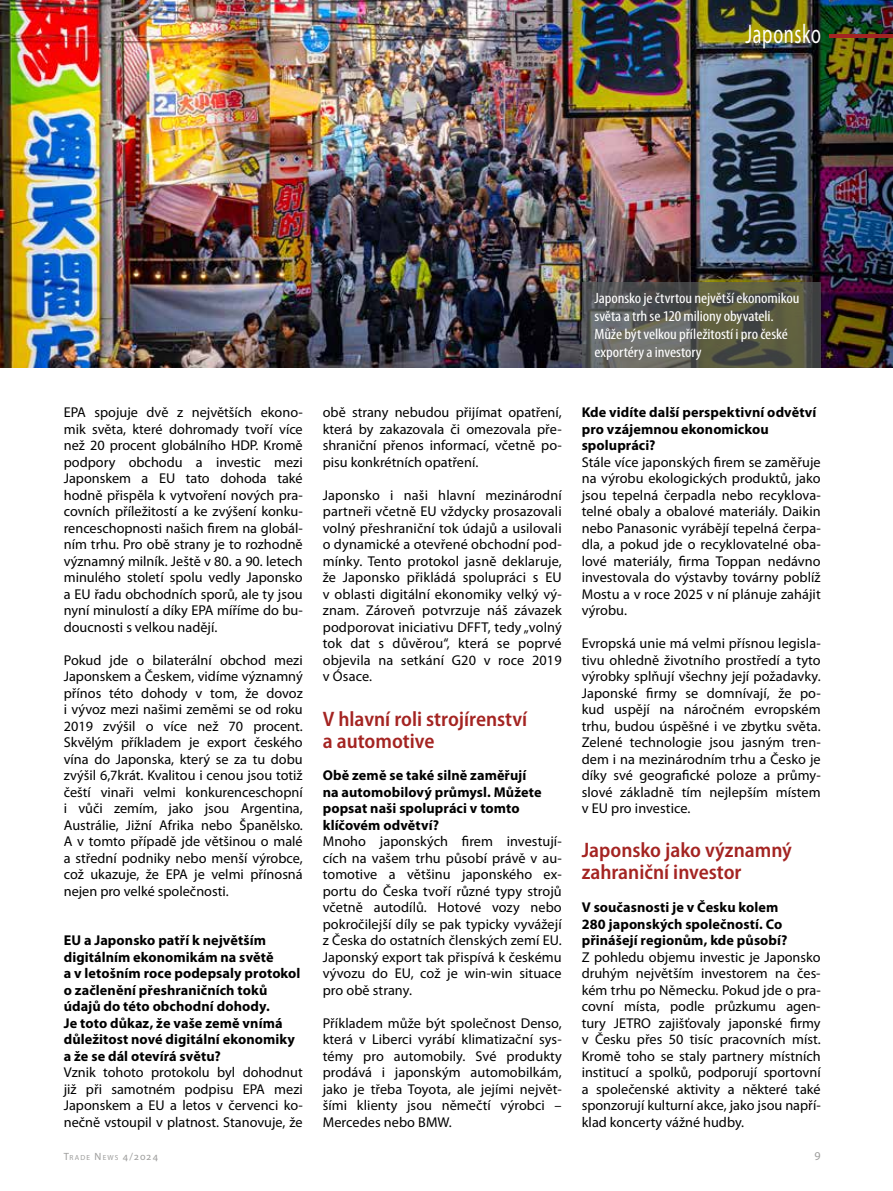
<style>
.page{position:relative;width:893px;height:1191px;background:#fff}
.page>*{position:absolute;margin:0;border:0;box-sizing:border-box;transform-origin:0 0}
.t1{font:27px "Myriad Pro";letter-spacing:.035em;color:#fff;scale:.67 1}
.t2{font:600 semi-condensed 21px/22.5px "Myriad Pro";color:#a42422}
.t3{font:condensed 15px/18px "Myriad Pro";letter-spacing:-.005em;color:#fff;scale:1.12 1}
.t4{font:14.25px/16.5px "Myriad Pro";color:#000;text-align:justify}
.t5{font:700 14.25px/16.5px "Myriad Pro";letter-spacing:.005em;color:#000}
.t6{font:12px "Myriad Pro";color:#9d9d9c}
.t7{font:7.35px "Myriad Pro";letter-spacing:.165em;color:#9d9d9c}
.s1{font-size:10.5px}
</style>
<div class="page">
<img style="left:0;top:0;width:893px;height:367px">
<hr style="left:829px;top:34px;width:64px;height:3px;background:#a42422">
<svg style="left:582px;top:282px;width:239px;height:86px"></svg>
<h1 class="t1" style="left:745px;top:17px;width:114px">Japonsko</h1>
<p class="t4" style="left:64px;top:404px;width:240px">EPA spojuje dvě z největších ekono&shy;mik světa, které dohromady tvoří více než 20 procent globálního HDP. Kromě podpory obchodu a investic mezi Japonskem a EU tato dohoda také hodně přispěla k vytvoření nových pra&shy;covních příležitostí a ke zvýšení konku&shy;renceschopnosti našich firem na globál&shy;ním trhu. Pro obě strany je to rozhodně významný milník. Ještě v 80. a 90. letech minulého století spolu vedly Japonsko a EU řadu obchodních sporů, ale ty jsou nyní minulostí a díky EPA míříme do bu&shy;doucnosti s velkou nadějí.</p>
<p class="t4" style="left:64px;top:651px;width:240px">Pokud jde o bilaterální obchod mezi Japonskem a Českem, vidíme významný přínos této dohody v tom, že dovoz i vývoz mezi našimi zeměmi se od roku 2019 zvýšil o více než 70 procent.<br>Skvělým příkladem je export českého vína do Japonska, který se za tu dobu zvýšil 6,7krát. Kvalitou i cenou jsou totiž čeští vinaři velmi konkurenceschopní i vůči zemím, jako jsou Argentina, Austrálie, Jižní Afrika nebo Španělsko.<br>A v tomto případě jde většinou o malé a střední podniky nebo menší výrobce, což ukazuje, že EPA je velmi přínosná nejen pro velké společnosti.</p>
<p class="t5" style="left:64px;top:932px;width:238px">EU a Japonsko patří k největším digitálním ekonomikám na světě<br>a v letošním roce podepsaly protokol o začlenění přeshraničních toků údajů do této obchodní dohody.<br>Je toto důkaz, že vaše země vnímá důležitost nové digitální ekonomiky a že se dál otevírá světu?</p>
<p class="t4" style="left:64px;top:1064px;width:240px">Vznik tohoto protokolu byl dohodnut již při samotném podpisu EPA mezi Japonskem a EU a letos v červenci ko&shy;nečně vstoupil v platnost. Stanovuje, že</p>
<p class="t4" style="left:323px;top:404px;width:240px">obě strany nebudou přijímat opatření, která by zakazovala či omezovala pře&shy;shraniční přenos informací, včetně po&shy;pisu konkrétních opatření.</p>
<p class="t4" style="left:323px;top:486px;width:240px">Japonsko i naši hlavní mezinárodní partneři včetně EU vždycky prosazovali volný přeshraniční tok údajů a usilovali o dynamické a otevřené obchodní pod&shy;mínky. Tento protokol jasně deklaruje, že Japonsko přikládá spolupráci s EU v oblasti digitální ekonomiky velký vý&shy;znam. Zároveň potvrzuje náš závazek podporovat iniciativu DFFT, tedy „volný tok dat s důvěrou“, která se poprvé objevila na setkání G20 v roce 2019 v Ósace.</p>
<h2 class="t2" style="left:323px;top:707px;width:206px">V hlavní roli strojírenství a automotive</h2>
<p class="t5" style="left:323px;top:766px;width:220px">Obě země se také silně zaměřují na automobilový průmysl. Můžete popsat naši spolupráci v tomto klíčovém odvětví?</p>
<p class="t4" style="left:323px;top:833px;width:240px">Mnoho japonských firem investují&shy;cích na vašem trhu působí právě v au&shy;tomotive a většinu japonského ex&shy;portu do Česka tvoří různé typy strojů včetně autodílů. Hotové vozy nebo pokročilejší díly se pak typicky vyvážejí z Česka do ostatních členských zemí EU.<br>Japonský export tak přispívá k českému vývozu do EU, což je win-win situace pro obě strany.</p>
<p class="t4" style="left:323px;top:1014px;width:240px">Příkladem může být společnost Denso, která v Liberci vyrábí klimatizační sys&shy;témy pro automobily. Své produkty prodává i japonským automobilkám, jako je třeba Toyota, ale jejími největ&shy;šími klienty jsou němečtí výrobci – Mercedes nebo BMW.</p>
<p class="t3" style="left:594px;top:289px;width:184px">Japonsko je čtvrtou největší ekonomikou světa a trh se 120 miliony obyvateli.<br>Může být velkou příležitostí i pro české exportéry a investory</p>
<p class="t5" style="left:582px;top:404px;width:236px">Kde vidíte další perspektivní odvětví pro vzájemnou ekonomickou spolupráci?</p>
<p class="t4" style="left:582px;top:453px;width:240px">Stále více japonských firem se zaměřuje na výrobu ekologických produktů, jako jsou tepelná čerpadla nebo recyklova&shy;telné obaly a obalové materiály. Daikin nebo Panasonic vyrábějí tepelná čerpa&shy;dla, a pokud jde o recyklovatelné oba&shy;lové materiály, firma Toppan nedávno investovala do výstavby továrny poblíž Mostu a v roce 2025 v ní plánuje zahájit výrobu.</p>
<p class="t4" style="left:582px;top:635px;width:240px">Evropská unie má velmi přísnou legisla&shy;tivu ohledně životního prostředí a tyto výrobky splňují všechny její požadavky.<br>Japonské firmy se domnívají, že po&shy;kud uspějí na náročném evropském trhu, budou úspěšné i ve zbytku světa.<br>Zelené technologie jsou jasným tren&shy;dem i na mezinárodním trhu a Česko je díky své geografické poloze a průmy&shy;slové základně tím nejlepším místem v EU pro investice.</p>
<h2 class="t2" style="left:582px;top:838px;width:212px">Japonsko jako významný zahraniční investor</h2>
<p class="t5" style="left:582px;top:898px;width:207px">V současnosti je v Česku kolem<br>280 japonských společností. Co přinášejí regionům, kde působí?</p>
<p class="t4" style="left:582px;top:948px;width:240px">Z pohledu objemu investic je Japonsko druhým největším investorem na čes&shy;kém trhu po Německu. Pokud jde o pra&shy;covní místa, podle průzkumu agen&shy;tury JETRO zajišťovaly japonské firmy v Česku přes 50 tisíc pracovních míst.<br>Kromě toho se staly partnery místních institucí a spolků, podporují sportovní a společenské aktivity a některé také sponzorují kulturní akce, jako jsou napří&shy;klad koncerty vážné hudby.</p>
<p class="t7" style="left:64px;top:1152px;width:96px"><span class="s1">T</span>RADE <span class="s1">N</span>EWS <span class="s1">4/2024</span></p>
<p class="t6" style="left:814px;top:1148px;width:8px">9</p>
</div>
